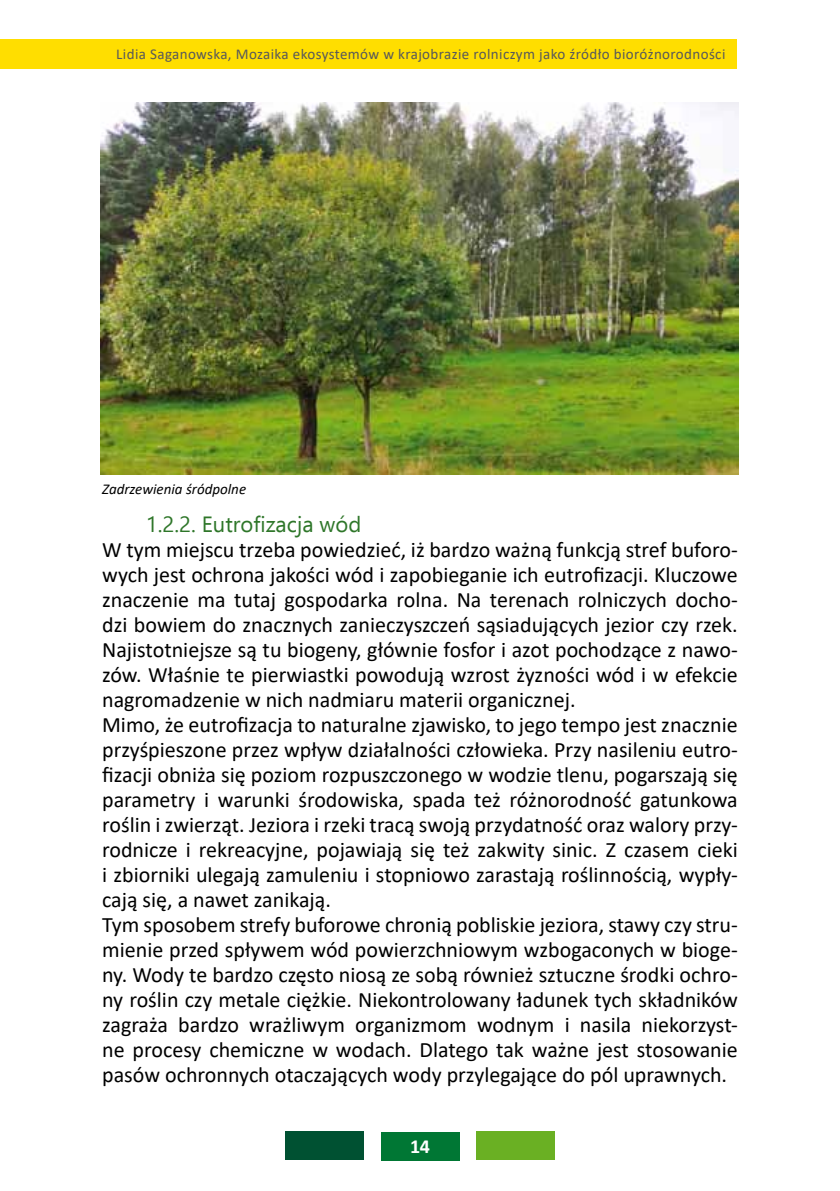
<style>
.page{position:relative;width:840px;height:1191px;background:#fff}
.page>*{position:absolute;margin:0;border:0;box-sizing:border-box;transform-origin:0 0}
.t1{font:22px/25px "Calibri";color:#000}
.t2{font:22px "Ebrima";color:#2e7629}
.t3{font:700 20px "Calibri";color:#fff}
.t4{font:15px "Calibri";letter-spacing:.025em;color:#58585a}
.t5{font:italic 15px "Calibri";color:#000}
</style>
<div class="page">
<div style="left:0;top:39px;width:736px;height:29px;background:#ffde00"></div>
<div style="left:475px;top:1131px;width:79px;height:28px;background:#6ab023"></div>
<div style="left:380px;top:1132px;width:79px;height:29px;background:#007734"></div>
<div style="left:285px;top:1131px;width:79px;height:29px;background:#005132"></div>
<img style="left:101px;top:102px;width:637px;height:372px">
<p class="t4" style="left:116px;top:43px;width:610px">Lidia Saganowska, Mozaika ekosystemów w krajobrazie rolniczym jako źródło bioróżnorodności</p>
<p class="t5" style="left:102px;top:479px;width:145px">Zadrzewienia śródpolne</p>
<p class="t2" style="left:146px;top:508px;width:217px">1.2.2. Eutrofizacja wód</p>
<p class="t1" style="left:102px;top:537px;width:636px">W tym miejscu trzeba powiedzieć, iż bardzo ważną funkcją stref buforo&shy;wych jest ochrona jakości wód i zapobieganie ich eutrofizacji. Kluczowe znaczenie ma tutaj gospodarka rolna. Na terenach rolniczych docho&shy;dzi bowiem do znacznych zanieczyszczeń sąsiadujących jezior czy rzek.<br>Najistotniejsze są tu biogeny, głównie fosfor i azot pochodzące z nawo&shy;zów. Właśnie te pierwiastki powodują wzrost żyzności wód i w efekcie nagromadzenie w nich nadmiaru materii organicznej.<br>Mimo, że eutrofizacja to naturalne zjawisko, to jego tempo jest znacznie przyśpieszone przez wpływ działalności człowieka. Przy nasileniu eutro&shy;fizacji obniża się poziom rozpuszczonego w wodzie tlenu, pogarszają się parametry i warunki środowiska, spada też różnorodność gatunkowa roślin i zwierząt. Jeziora i rzeki tracą swoją przydatność oraz walory przy&shy;rodnicze i rekreacyjne, pojawiają się też zakwity sinic. Z czasem cieki i zbiorniki ulegają zamuleniu i stopniowo zarastają roślinnością, wypły&shy;cają się, a nawet zanikają.<br>Tym sposobem strefy buforowe chronią pobliskie jeziora, stawy czy stru&shy;mienie przed spływem wód powierzchniowym wzbogaconych w bioge&shy;ny. Wody te bardzo często niosą ze sobą również sztuczne środki ochro&shy;ny roślin czy metale ciężkie. Niekontrolowany ładunek tych składników zagraża bardzo wrażliwym organizmom wodnym i nasila niekorzyst&shy;ne procesy chemiczne w wodach. Dlatego tak ważne jest stosowanie pasów ochronnych otaczających wody przylegające do pól uprawnych.</p>
<p class="t3" style="left:410px;top:1132px;width:21px">14</p>
</div>
